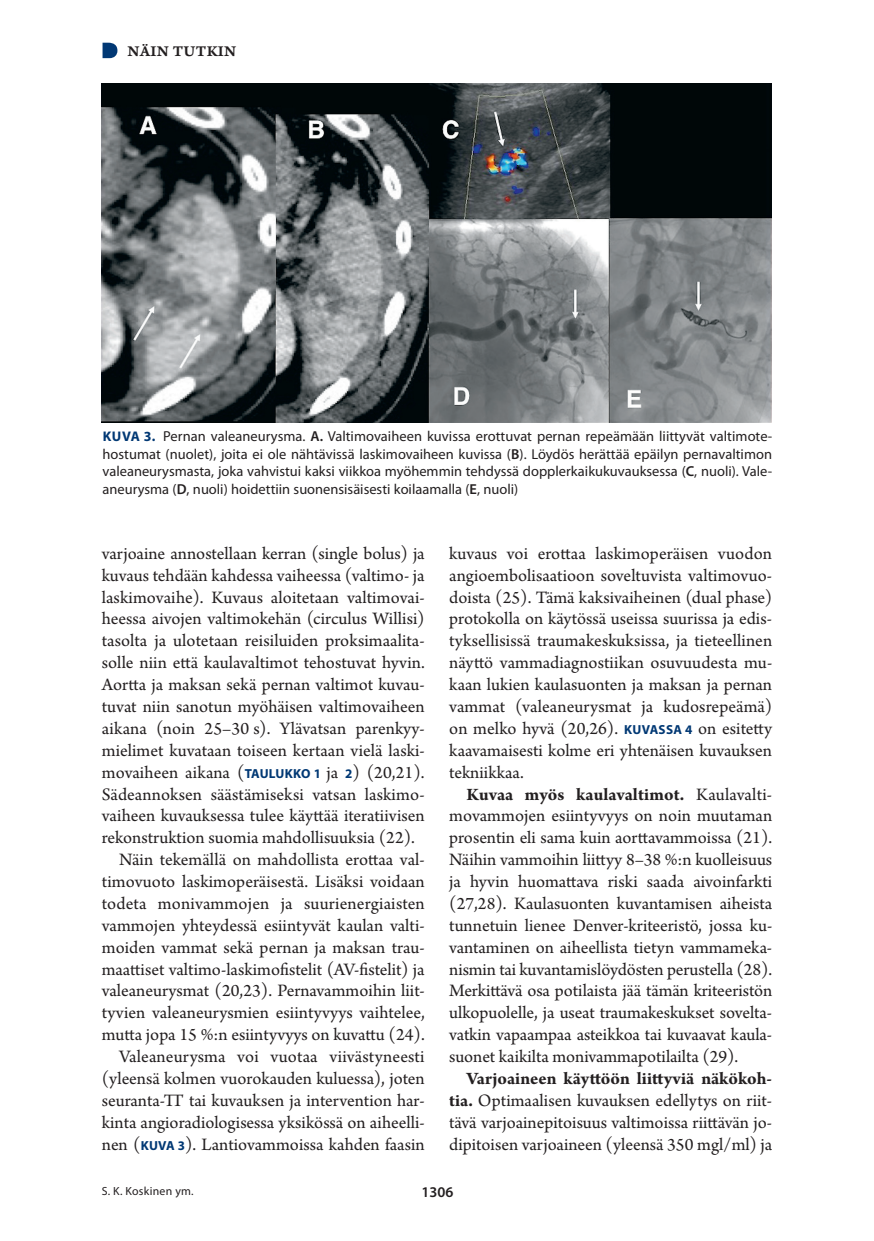
<style>
.page{position:relative;width:874px;height:1241px;background:#fff}
.page>*{position:absolute;margin:0;border:0;box-sizing:border-box;transform-origin:0 0}
.t1{font:18.38px/21.9px "Arno Pro";color:#231f20;text-align:justify}
.t2{font:15.75px "Arno Pro Smbd Caption";letter-spacing:.015em;color:#231f20}
.t3{font:600 14.88px "Myriad Pro";color:#231f20}
.t4{font:14.35px/17.5px "Myriad Pro";color:#231f20;text-align:justify}
.t5{font:11.9px "Myriad Pro";letter-spacing:.02em;color:#231f20}
.s1{font-weight:700;font-size:14px;color:#013874}
.s2{font-weight:600}
.s3{font-family:"Myriad Pro";font-weight:700;font-size:13.12px;color:#013874}
.s4{font-weight:700}
</style>
<div class="page">
<svg style="left:102px;top:43px;width:15px;height:15px"></svg>
<img style="left:102px;top:84px;width:669px;height:339px">
<p class="t2" style="left:127px;top:41px;width:110px">NÄIN TUTKIN</p>
<p class="t4" style="left:102px;top:427px;width:670px"><span class="s1">KUVA 3.</span> Pernan valeaneurysma. <span class="s2">A.</span> Valtimovaiheen kuvissa erottuvat pernan repeämään liittyvät valtimote&shy;hostumat (nuolet), joita ei ole nähtävissä laskimovaiheen kuvissa (<span class="s2">B</span>). Löydös herättää epäilyn pernavaltimon valeaneurysmasta, joka vahvistui kaksi viikkoa myöhemmin tehdyssä dopplerkaikukuvauksessa (<span class="s2">C</span>, nuoli). Vale&shy;aneurysma (<span class="s2">D</span>, nuoli) hoidettiin suonensisäisesti koilaamalla (<span class="s2">E</span>, nuoli)</p>
<p class="t1" style="left:102px;top:543px;width:324px">varjoaine annostellaan kerran (single bolus) ja</p>
<p class="t1" style="left:102px;top:565px;width:324px">kuvaus tehdään kahdessa vaiheessa (valtimo- ja</p>
<p class="t1" style="left:102px;top:587px;width:324px">laskimovaihe). Kuvaus aloitetaan valtimovai-</p>
<p class="t1" style="left:102px;top:609px;width:324px">heessa aivojen valtimokehän (circulus Willisi)</p>
<p class="t1" style="left:102px;top:630px;width:324px">tasolta ja ulotetaan reisiluiden proksimaalita-</p>
<p class="t1" style="left:102px;top:652px;width:324px">solle niin että kaulavaltimot tehostuvat hyvin.</p>
<p class="t1" style="left:102px;top:674px;width:324px">Aortta ja maksan sekä pernan valtimot kuvau-</p>
<p class="t1" style="left:102px;top:696px;width:324px">tuvat niin sanotun myöhäisen valtimovaiheen</p>
<p class="t1" style="left:102px;top:718px;width:324px">aikana (noin 25–30 s). Ylävatsan parenkyy-</p>
<p class="t1" style="left:102px;top:740px;width:324px">mielimet kuvataan toiseen kertaan vielä laski-</p>
<p class="t1" style="left:102px;top:762px;width:324px">movaiheen aikana (<span class="s3">TAULUKKO 1</span> ja <span class="s3">2</span>) (20,21).</p>
<p class="t1" style="left:102px;top:784px;width:324px">Sädeannoksen säästämiseksi vatsan laskimo-</p>
<p class="t1" style="left:102px;top:805px;width:324px">vaiheen kuvauksessa tulee käyttää iteratiivisen</p>
<p class="t1" style="left:102px;top:827px;width:314px">rekonstruktion suomia mahdollisuuksia (22).</p>
<p class="t1" style="left:119px;top:849px;width:307px">Näin tekemällä on mahdollista erottaa val-</p>
<p class="t1" style="left:102px;top:871px;width:324px">timovuoto laskimoperäisestä. Lisäksi voidaan</p>
<p class="t1" style="left:102px;top:893px;width:324px">todeta monivammojen ja suurienergiaisten</p>
<p class="t1" style="left:102px;top:915px;width:324px">vammojen yhteydessä esiintyvät kaulan valti-</p>
<p class="t1" style="left:102px;top:937px;width:324px">moiden vammat sekä pernan ja maksan trau-</p>
<p class="t1" style="left:102px;top:958px;width:324px">maattiset valtimo-laskimofistelit (AV-fistelit) ja</p>
<p class="t1" style="left:102px;top:980px;width:324px">valeaneurysmat (20,23). Pernavammoihin liit-</p>
<p class="t1" style="left:102px;top:1002px;width:324px">tyvien valeaneurysmien esiintyvyys vaihtelee,</p>
<p class="t1" style="left:102px;top:1024px;width:324px">mutta jopa 15 %:n esiintyvyys on kuvattu (24).</p>
<p class="t1" style="left:119px;top:1046px;width:307px">Valeaneurysma voi vuotaa viivästyneesti</p>
<p class="t1" style="left:102px;top:1068px;width:324px">(yleensä kolmen vuorokauden kuluessa), joten</p>
<p class="t1" style="left:102px;top:1090px;width:324px">seuranta-TT tai kuvauksen ja intervention har-</p>
<p class="t1" style="left:102px;top:1112px;width:324px">kinta angioradiologisessa yksikössä on aiheelli-</p>
<p class="t1" style="left:102px;top:1134px;width:324px">nen (<span class="s3">KUVA 3</span>). Lantiovammoissa kahden faasin</p>
<p class="t1" style="left:449px;top:543px;width:324px">kuvaus voi erottaa laskimoperäisen vuodon angioembolisaatioon soveltuvista valtimovuo&shy;doista (25). Tämä kaksivaiheinen (dual phase) protokolla on käytössä useissa suurissa ja edis&shy;tyksellisissä traumakeskuksissa, ja tieteellinen näyttö vammadiagnostiikan osuvuudesta mu&shy;kaan lukien kaulasuonten ja maksan ja pernan vammat (valeaneurysmat ja kudosrepeämä) on melko hyvä (20,26). <span class="s3">KUVASSA 4</span> on esitetty kaavamaisesti kolme eri yhtenäisen kuvauksen tekniikkaa.</p>
<p class="t1" style="left:449px;top:784px;width:324px;text-indent:17px"><span class="s4">Kuvaa myös kaulavaltimot.</span> Kaulavalti&shy;movammojen esiintyvyys on noin muutaman prosentin eli sama kuin aorttavammoissa (21).<br>Näihin vammoihin liittyy 8–38 %:n kuolleisuus ja hyvin huomattava riski saada aivoinfarkti (27,28). Kaulasuonten kuvantamisen aiheista tunnetuin lienee Denver-kriteeristö, jossa ku&shy;vantaminen on aiheellista tietyn vammameka&shy;nismin tai kuvantamislöydösten perustella (28).<br>Merkittävä osa potilaista jää tämän kriteeristön ulkopuolelle, ja useat traumakeskukset sovelta&shy;vatkin vapaampaa asteikkoa tai kuvaavat kaula&shy;suonet kaikilta monivammapotilailta (29).</p>
<p class="t1" style="left:449px;top:1068px;width:324px;text-indent:17px"><span class="s4">Varjoaineen käyttöön liittyviä näkökoh&shy;tia.</span> Optimaalisen kuvauksen edellytys on riit&shy;tävä varjoainepitoisuus valtimoissa riittävän jo&shy;dipitoisen varjoaineen (yleensä 350 mgl/ml) ja</p>
<p class="t5" style="left:102px;top:1183px;width:93px">S. K. Koskinen ym.</p>
<p class="t3" style="left:421px;top:1182px;width:33px">1306</p>
</div>
